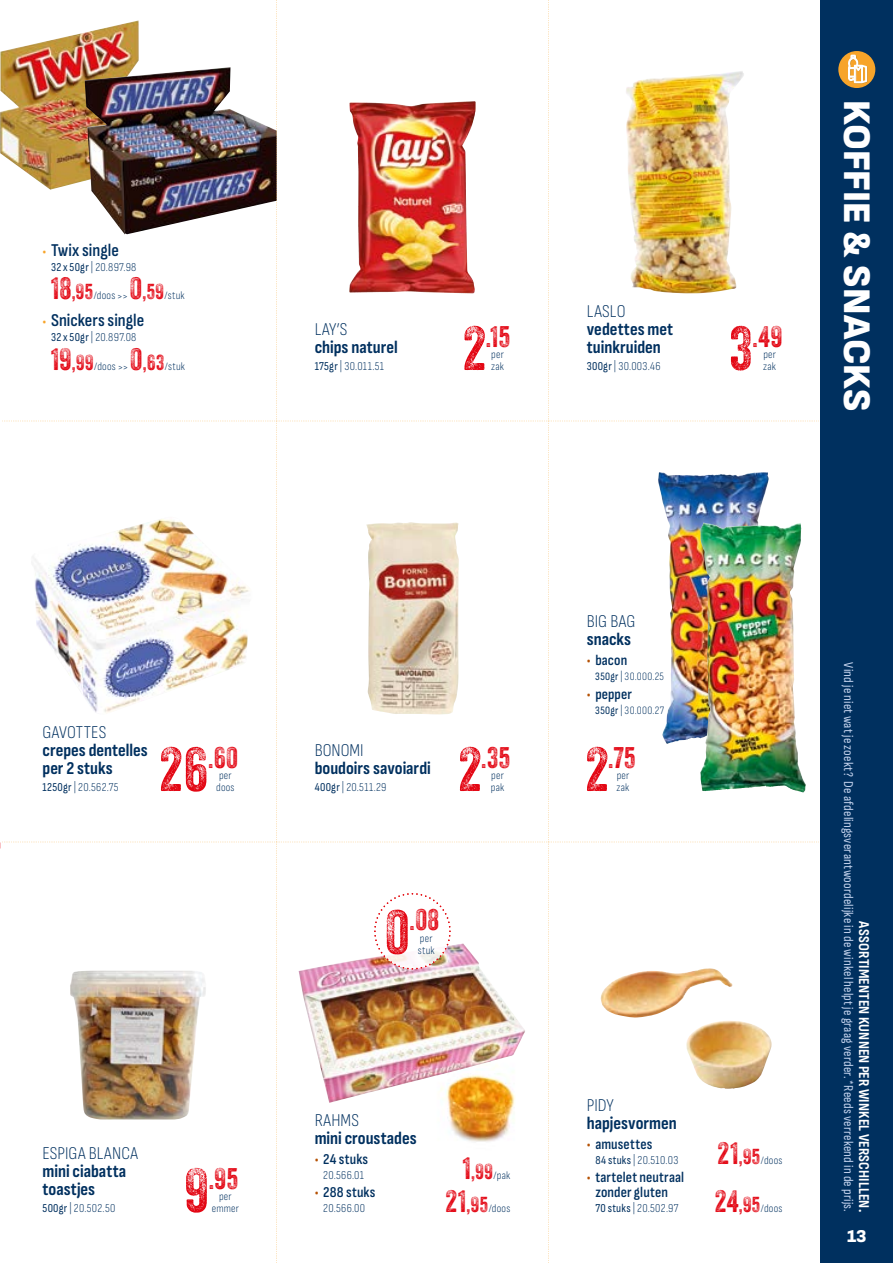
<style>
.page{position:relative;width:893px;height:1263px;background:#fff}
.page>*{position:absolute;margin:0;border:0;box-sizing:border-box;transform-origin:0 0}
.t1{font:39px "Sofia Sans";letter-spacing:-.005em;color:#fff}
.t2{font:28.8px "Veneer Three";letter-spacing:.02em;color:#e30613}
.t3{font:700 18px/18px "Sofia Sans Condensed";color:#00305f}
.t4{font:300 18px "Sofia Sans Condensed";letter-spacing:.005em;color:#00305f}
.t5{font:600 18px "Sofia Sans Condensed";color:#00305f}
.t6{font:18px "Sofia Sans";color:#fff}
.t7{font:600 15px/15px "Sofia Sans Condensed";letter-spacing:.01em;color:#00305f;text-align:center}
.t8{font:700 15px "Sofia Sans Condensed";letter-spacing:.01em;color:#fff}
.t9{font:13.5px "Sofia Sans Condensed";letter-spacing:.015em;color:#c4d3ee}
.t10{font:300 12px "Sofia Sans Condensed";letter-spacing:.025em;color:#00305f}
.t11{font:300 11.25px/12px "Sofia Sans Condensed";letter-spacing:.02em;color:#00305f}
.s1{font-size:15px;color:#f7a42a}
.s2{font-weight:400}
.s3{font-family:"Veneer Three";font-weight:400;font-size:30px;color:#e30613}
.s4{font-family:"Veneer Three";font-weight:400;font-size:21px;color:#e30613}
.s5{font-size:60px}
.s6{color:#b55103}
</style>
<div class="page">
<div style="left:821px;top:0;width:72px;height:1263px;background:#00305f"></div>
<div style="left:838px;top:51px;width:37px;height:37px;background:#f7a42a;border-radius:50%"></div>
<svg style="left:848px;top:55px;width:19px;height:29px"></svg>
<img style="left:2px;top:0;width:815px;height:1263px">
<h3 class="t5" style="left:43px;top:240px;width:78px"><span class="s1">•</span> Twix single</h3>
<p class="t10" style="left:51px;top:261px;width:87px"><span class="s2">32 x 50gr</span> | 20.897.98</p>
<p class="t11" style="left:51px;top:290px;width:135px"><span class="s3">18</span><span class="s4">,95</span>/doos &gt;&gt; <span class="s3">0</span><span class="s4">,59</span>/stuk</p>
<h3 class="t5" style="left:43px;top:310px;width:103px"><span class="s1">•</span> Snickers single</h3>
<p class="t10" style="left:51px;top:331px;width:87px"><span class="s2">32 x 50gr</span> | 20.897.08</p>
<p class="t11" style="left:51px;top:360px;width:136px"><span class="s3">19</span><span class="s4">,99</span>/doos &gt;&gt; <span class="s3">0</span><span class="s4">,63</span>/stuk</p>
<h3 class="t4" style="left:315px;top:320px;width:34px">LAY’S</h3>
<h3 class="t3" style="left:315px;top:338px;width:85px">chips naturel</h3>
<p class="t10" style="left:315px;top:360px;width:71px"><span class="s2">175gr</span> | 30.011.51</p>
<h2 class="t2" style="left:463px;top:319px;width:49px"><span class="s5">2</span>.15</h2>
<p class="t11" style="left:491px;top:348px;width:14px">per zak</p>
<h3 class="t4" style="left:587px;top:302px;width:40px">LASLO</h3>
<h3 class="t3" style="left:587px;top:320px;width:88px">vedettes met tuinkruiden</h3>
<p class="t10" style="left:587px;top:360px;width:75px"><span class="s2">300gr</span> | 30.003.46</p>
<h2 class="t2" style="left:729px;top:319px;width:55px"><span class="s5">3</span>.49</h2>
<p class="t11" style="left:763px;top:348px;width:14px">per zak</p>
<h1 class="t1" style="left:879px;top:100px;width:313px;rotate:90deg">KOFFIE &amp; SNACKS</h1>
<h3 class="t4" style="left:43px;top:723px;width:65px">GAVOTTES</h3>
<h3 class="t3" style="left:43px;top:741px;width:107px">crepes dentelles per 2 stuks</h3>
<p class="t10" style="left:43px;top:780px;width:78px"><span class="s2">1250gr</span> | 20.562.75</p>
<h2 class="t2" style="left:159px;top:740px;width:80px"><span class="s5">26</span>.60</h2>
<p class="t11" style="left:216px;top:769px;width:20px">per doos</p>
<h3 class="t4" style="left:43px;top:1144px;width:97px">ESPIGA BLANCA</h3>
<h3 class="t3" style="left:43px;top:1162px;width:85px">mini ciabatta toastjes</h3>
<p class="t10" style="left:43px;top:1201px;width:74px"><span class="s2">500gr</span> | 20.502.50</p>
<h2 class="t2" style="left:185px;top:1161px;width:55px"><span class="s5">9</span>.95</h2>
<p class="t11" style="left:212px;top:1190px;width:29px;text-align:center">per emmer</p>
<h3 class="t4" style="left:315px;top:741px;width:50px">BONOMI</h3>
<h3 class="t3" style="left:315px;top:759px;width:118px">boudoirs savoiardi</h3>
<p class="t10" style="left:315px;top:780px;width:73px"><span class="s2">400gr</span> | 20.511.29</p>
<h2 class="t2" style="left:458px;top:740px;width:54px"><span class="s5">2</span>.35</h2>
<p class="t11" style="left:491px;top:769px;width:15px">per pak</p>
<h2 class="t2" style="left:385px;top:902px;width:56px"><span class="s5">0</span>.08</h2>
<p class="t11" style="left:418px;top:932px;width:18px">per stuk</p>
<h3 class="t4" style="left:315px;top:1111px;width:46px">RAHMS</h3>
<h3 class="t3" style="left:315px;top:1129px;width:104px">mini croustades</h3>
<p class="t7" style="left:315px;top:1151px;width:55px"><span class="s6">•</span> 24 stuks</p>
<p class="t10" style="left:323px;top:1168px;width:42px">20.566.01</p>
<p class="t11" style="left:463px;top:1169px;width:49px"><span class="s3">1</span><span class="s4">,99</span>/pak</p>
<p class="t7" style="left:315px;top:1184px;width:62px"><span class="s6">•</span> 288 stuks</p>
<p class="t10" style="left:323px;top:1201px;width:43px">20.566.00</p>
<p class="t11" style="left:445px;top:1202px;width:66px"><span class="s3">21</span><span class="s4">,95</span>/doos</p>
<h3 class="t4" style="left:587px;top:612px;width:50px">BIG BAG</h3>
<h3 class="t3" style="left:587px;top:630px;width:46px">snacks</h3>
<p class="t7" style="left:587px;top:652px;width:42px"><span class="s6">•</span> bacon</p>
<p class="t11" style="left:595px;top:670px;width:70px"><span class="s2">350gr</span> | 30.000.25</p>
<p class="t7" style="left:587px;top:687px;width:47px"><span class="s6">•</span> pepper</p>
<p class="t11" style="left:595px;top:705px;width:70px"><span class="s2">350gr</span> | 30.000.27</p>
<h2 class="t2" style="left:585px;top:740px;width:52px"><span class="s5">2</span>.75</h2>
<p class="t11" style="left:616px;top:769px;width:14px">per zak</p>
<h3 class="t4" style="left:587px;top:1096px;width:28px">PIDY</h3>
<h3 class="t3" style="left:587px;top:1114px;width:92px">hapjesvormen</h3>
<p class="t7" style="left:587px;top:1136px;width:67px"><span class="s6">•</span> amusettes</p>
<p class="t10" style="left:595px;top:1153px;width:85px"><span class="s2">84 stuks</span> | 20.510.03</p>
<p class="t7" style="left:587px;top:1169px;width:99px"><span class="s6">•</span> tartelet neutraal zonder gluten</p>
<p class="t10" style="left:595px;top:1201px;width:85px"><span class="s2">70 stuks</span> | 20.502.97</p>
<p class="t11" style="left:717px;top:1154px;width:66px"><span class="s3">21</span><span class="s4">,95</span>/doos</p>
<p class="t11" style="left:715px;top:1202px;width:69px"><span class="s3">24</span><span class="s4">,95</span>/doos</p>
<p class="t9" style="left:856px;top:662px;width:551px;rotate:90deg">Vind je niet wat je zoekt? De afdelingsverantwoordelijke in de winkel helpt je graag verder. *Reeds verrekend in de prijs.</p>
<p class="t8" style="left:873px;top:921px;width:292px;rotate:90deg">ASSORTIMENTEN KUNNEN PER WINKEL VERSCHILLEN.</p>
<h3 class="t6" style="left:847px;top:1225px;width:21px">13</h3>
</div>
